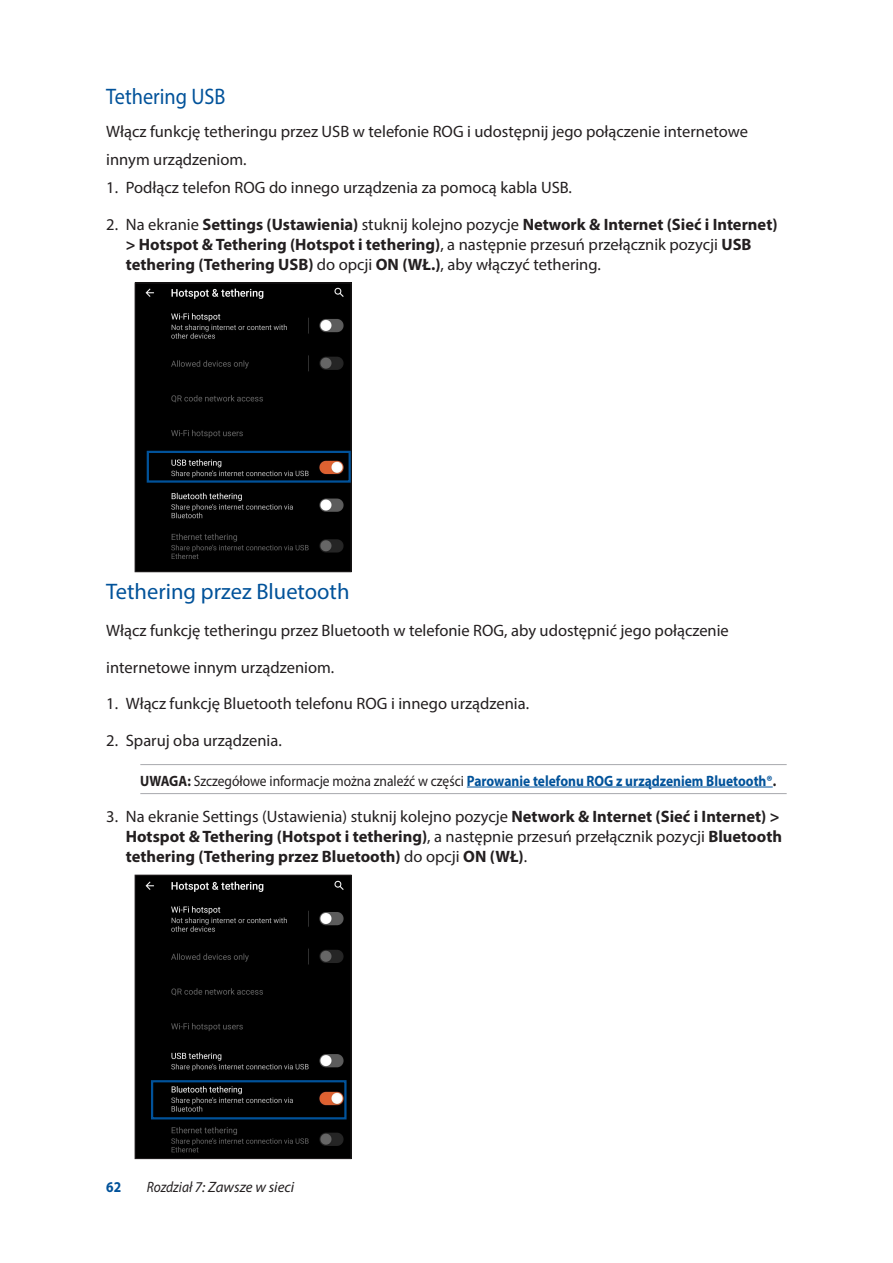
<style>
.page{position:relative;width:893px;height:1263px;background:#fff}
.page>*{position:absolute;margin:0;border:0;box-sizing:border-box;transform-origin:0 0}
.t1{font:22.5px "Myriad Pro";color:#01529a}
.t2{font:22.5px "Myriad Pro";color:#01529a;scale:.9 1}
.t3{font:700 16.5px/19.8px "Myriad Pro";color:#231f20}
.t4{font:16.5px/28.3px "Myriad Pro";color:#231f20}
.t5{font:700 15px "Myriad Pro";color:#01529a;scale:.9 1}
.t6{font:italic 15px "Myriad Pro";color:#231f20;scale:.9 1}
.s1{font-weight:400}
.s2{color:#231f20}
.s3{font-weight:400;color:#231f20}
</style>
<div class="page">
<hr style="left:140px;top:764px;width:647px;height:1px;background:#a8a9ad">
<hr style="left:140px;top:793px;width:647px;height:1px;background:#a8a9ad">
<hr style="left:467px;top:787px;width:306px;height:1px;background:#01529a">
<img style="left:137px;top:285px;width:212px;height:285px">
<div style="left:135px;top:283px;width:216px;height:289px;border:1px solid #231f20"></div>
<img style="left:137px;top:877px;width:212px;height:280px">
<div style="left:135px;top:875px;width:216px;height:284px;border:1px solid #231f20"></div>
<div style="left:147px;top:451px;width:204px;height:32px;border:2px solid #01529a"></div>
<div style="left:151px;top:1080px;width:196px;height:39px;border:2px solid #01529a"></div>
<h1 class="t2" style="left:106px;top:83px;width:134px">Tethering USB</h1>
<p class="t4" style="left:106px;top:117px;width:643px">Włącz funkcję tetheringu przez USB w telefonie ROG i udostępnij jego połączenie internetowe innym urządzeniom.</p>
<p class="t4" style="left:106px;top:173px;width:467px">1. Podłącz telefon ROG do innego urządzenia za pomocą kabla USB.</p>
<p class="t3" style="left:126px;top:214px;width:653px;text-indent:-20px"><span class="s1">2. Na ekranie</span> Settings (Ustawienia) <span class="s1">stuknij kolejno pozycje</span> Network &amp; Internet (Sieć i Internet) &gt; Hotspot &amp; Tethering (Hotspot i tethering)<span class="s1">, a następnie przesuń przełącznik pozycji</span> USB tethering (Tethering USB) <span class="s1">do opcji</span> ON (WŁ.)<span class="s1">, aby włączyć tethering.</span></p>
<h1 class="t1" style="left:106px;top:577px;width:245px">Tethering przez Bluetooth</h1>
<p class="t4" style="left:106px;top:616px;width:624px">Włącz funkcję tetheringu przez Bluetooth w telefonie ROG, aby udostępnić jego połączenie</p>
<p class="t4" style="left:106px;top:653px;width:229px">internetowe innym urządzeniom.</p>
<p class="t4" style="left:106px;top:689px;width:424px">1. Włącz funkcję Bluetooth telefonu ROG i innego urządzenia.</p>
<p class="t4" style="left:106px;top:726px;width:177px">2. Sparuj oba urządzenia.</p>
<p class="t5" style="left:140px;top:771px;width:708px"><span class="s2">UWAGA:</span> <span class="s3">Szczegółowe informacje można znaleźć w części</span> Parowanie telefonu ROG z urządzeniem Bluetooth®<span class="s2">.</span></p>
<p class="t3" style="left:126px;top:806px;width:658px;text-indent:-20px"><span class="s1">3. Na ekranie Settings (Ustawienia) stuknij kolejno pozycje</span> Network &amp; Internet (Sieć i Internet) &gt;<br>Hotspot &amp; Tethering (Hotspot i tethering)<span class="s1">, a następnie przesuń przełącznik pozycji</span> Bluetooth tethering (Tethering przez Bluetooth) <span class="s1">do opcji</span> ON (WŁ)<span class="s1">.</span></p>
<p class="t5" style="left:106px;top:1177px;width:18px">62</p>
<p class="t6" style="left:147px;top:1178px;width:166px">Rozdział 7: Zawsze w sieci</p>
</div>
